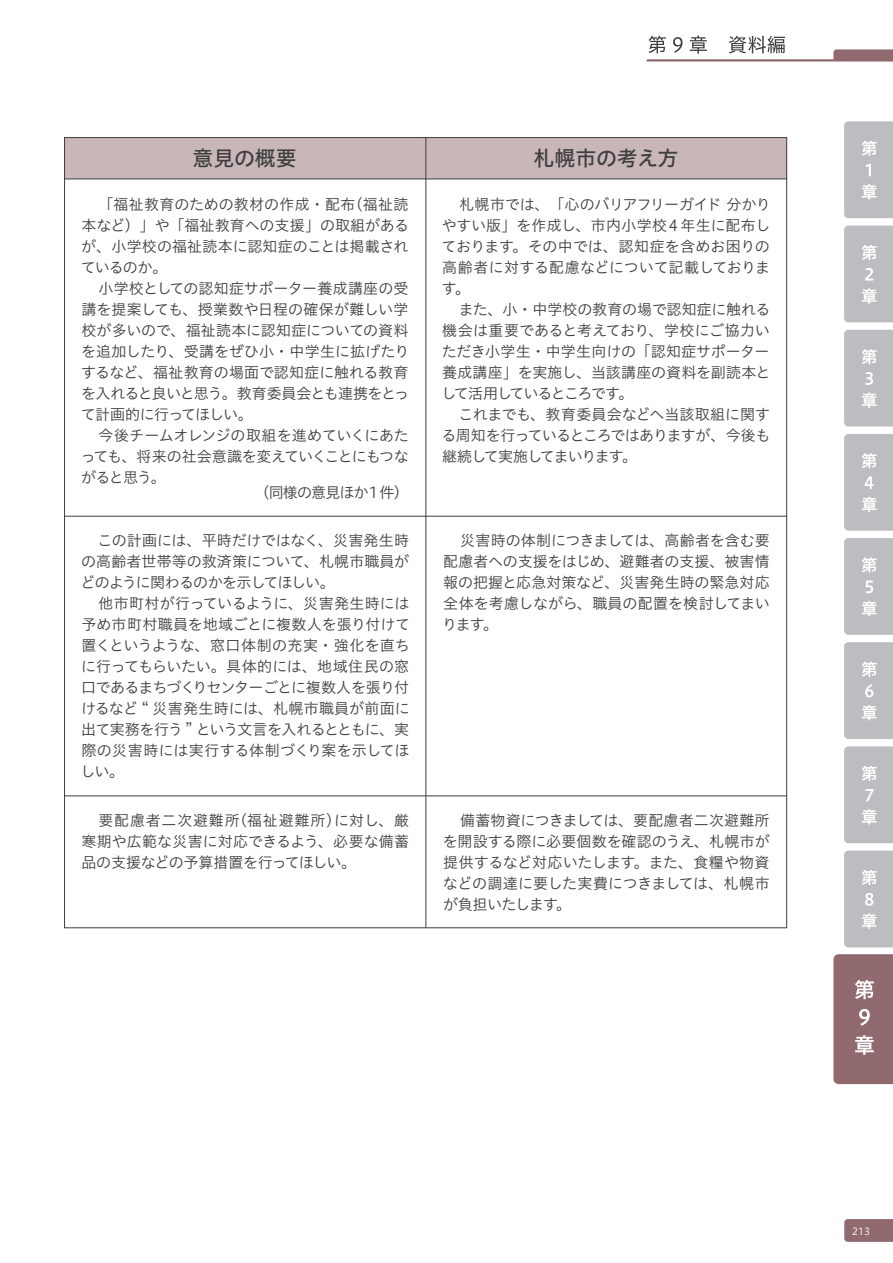
<style>
.page{position:relative;width:893px;height:1263px;background:#fff}
.page>*{position:absolute;margin:0;border:0;box-sizing:border-box;transform-origin:0 0}
.K9章表組見出し{font:21px "Hiragino UD Sans Std W5";letter-spacing:-.015em;color:#3e3e3f}
.K9章表組本文_1{font:15px/21px "Hiragino UD Sans Std W3";letter-spacing:-.015em;color:#3e3e3f;text-align:justify}
.K9章表組本文_1-2{font:15px "Hiragino UD Sans Std W3";letter-spacing:-.06em;color:#3e3e3f}
.t1{font:9.75px "Hiragino UD Sans Std W3";color:#fff}
</style>
<div class="page">
<svg style="left:844px;top:1219px;width:49px;height:23px"></svg>
<svg style="left:844px;top:226px;width:49px;height:96px;background:#c0c1c4"></svg>
<svg style="left:844px;top:330px;width:49px;height:96px;background:#c0c1c4"></svg>
<svg style="left:844px;top:434px;width:49px;height:97px;background:#c0c1c4"></svg>
<svg style="left:844px;top:538px;width:49px;height:97px;background:#c0c1c4"></svg>
<svg style="left:844px;top:642px;width:49px;height:97px;background:#c0c1c4"></svg>
<svg style="left:844px;top:746px;width:49px;height:97px;background:#c0c1c4"></svg>
<svg style="left:844px;top:850px;width:49px;height:97px;background:#c0c1c4"></svg>
<svg style="left:844px;top:121px;width:49px;height:97px;background:#c0c1c4"></svg>
<svg style="left:833px;top:954px;width:60px;height:130px;background:#987479"></svg>
<svg style="left:648px;top:36px;width:18px;height:17px"></svg>
<svg style="left:673px;top:37px;width:9px;height:16px"></svg>
<svg style="left:690px;top:36px;width:17px;height:18px"></svg>
<svg style="left:729px;top:36px;width:56px;height:17px"></svg>
<hr style="left:647px;top:59px;width:246px;height:3px;background:#906a6f">
<svg style="left:833px;top:49px;width:60px;height:11px"></svg>
<div style="left:64px;top:137px;width:723px;height:42px;background:#c9b6b7"></div>
<hr style="left:425px;top:137px;width:1px;height:791px;background:#3e3e3f">
<hr style="left:64px;top:516px;width:723px;height:1px;background:#3e3e3f">
<hr style="left:64px;top:795px;width:723px;height:1px;background:#3e3e3f">
<hr style="left:64px;top:179px;width:723px;height:1px;background:#3e3e3f">
<p class="K9章表組見出し" style="left:192px;top:142px;width:106px">意見の概要</p>
<p class="K9章表組見出し" style="left:533px;top:142px;width:147px">札幌市の考え方</p>
<p class="K9章表組本文_1" style="left:81px;top:193px;width:330px;text-indent:18px">「福祉教育のための教材の作成・配布（福祉読本など）」や「福祉教育への支援」の取組があるが、小学校の福祉読本に認知症のことは掲載されているのか。</p>
<p class="K9章表組本文_1" style="left:81px;top:277px;width:330px;text-indent:18px">小学校としての認知症サポーター養成講座の受講を提案しても、授業数や日程の確保が難しい学校が多いので、福祉読本に認知症についての資料を追加したり、受講をぜひ小・中学生に拡げたりするなど、福祉教育の場面で認知症に触れる教育を入れると良いと思う。教育委員会とも連携をとって計画的に行ってほしい。</p>
<p class="K9章表組本文_1" style="left:81px;top:424px;width:330px;text-indent:18px">今後チームオレンジの取組を進めていくにあたっても、将来の社会意識を変えていくことにもつながると思う。</p>
<p class="K9章表組本文_1-2" style="left:255px;top:481px;width:156px">（同様の意見ほか１件）</p>
<p class="K9章表組本文_1" style="left:81px;top:529px;width:330px;text-indent:17px">この計画には、平時だけではなく、災害発生時の高齢者世帯等の救済策について、札幌市職員がどのように関わるのかを示してほしい。</p>
<p class="K9章表組本文_1" style="left:81px;top:592px;width:331px;text-indent:18px">他市町村が行っているように、災害発生時には予め市町村職員を地域ごとに複数人を張り付けて置くというような、窓口体制の充実・強化を直ちに行ってもらいたい。具体的には、地域住民の窓口であるまちづくりセンターごとに複数人を張り付けるなど “ 災害発生時には、札幌市職員が前面に出て実務を行う ” という文言を入れるとともに、実際の災害時には実行する体制づくり案を示してほしい。</p>
<p class="K9章表組本文_1" style="left:81px;top:809px;width:329px;text-indent:17px">要配慮者二次避難所（福祉避難所）に対し、厳寒期や広範な災害に対応できるよう、必要な備蓄品の支援などの予算措置を行ってほしい。</p>
<p class="K9章表組本文_1" style="left:442px;top:193px;width:331px;text-indent:18px">札幌市では、「心のバリアフリーガイド 分かりやすい版」を作成し、市内小学校４年生に配布しております。その中では、認知症を含めお困りの高齢者に対する配慮などについて記載しております。</p>
<p class="K9章表組本文_1" style="left:441px;top:298px;width:331px;text-indent:17px">また、小・中学校の教育の場で認知症に触れる機会は重要であると考えており、学校にご協力いただき小学生・中学生向けの「認知症サポーター養成講座」を実施し、当該講座の資料を副読本として活用しているところです。</p>
<p class="K9章表組本文_1" style="left:442px;top:403px;width:330px;text-indent:17px">これまでも、教育委員会などへ当該取組に関する周知を行っているところではありますが、今後も継続して実施してまいります。</p>
<p class="K9章表組本文_1" style="left:442px;top:529px;width:329px;text-indent:18px">災害時の体制につきましては、高齢者を含む要配慮者への支援をはじめ、避難者の支援、被害情報の把握と応急対策など、災害発生時の緊急対応全体を考慮しながら、職員の配置を検討してまいります。</p>
<p class="K9章表組本文_1" style="left:443px;top:809px;width:328px;text-indent:17px">備蓄物資につきましては、要配慮者二次避難所を開設する際に必要個数を確認のうえ、札幌市が提供するなど対応いたします。また、食糧や物資などの調達に要した実費につきましては、札幌市が負担いたします。</p>
<p class="t1" style="left:852px;top:1223px;width:19px">213</p>
</div>
